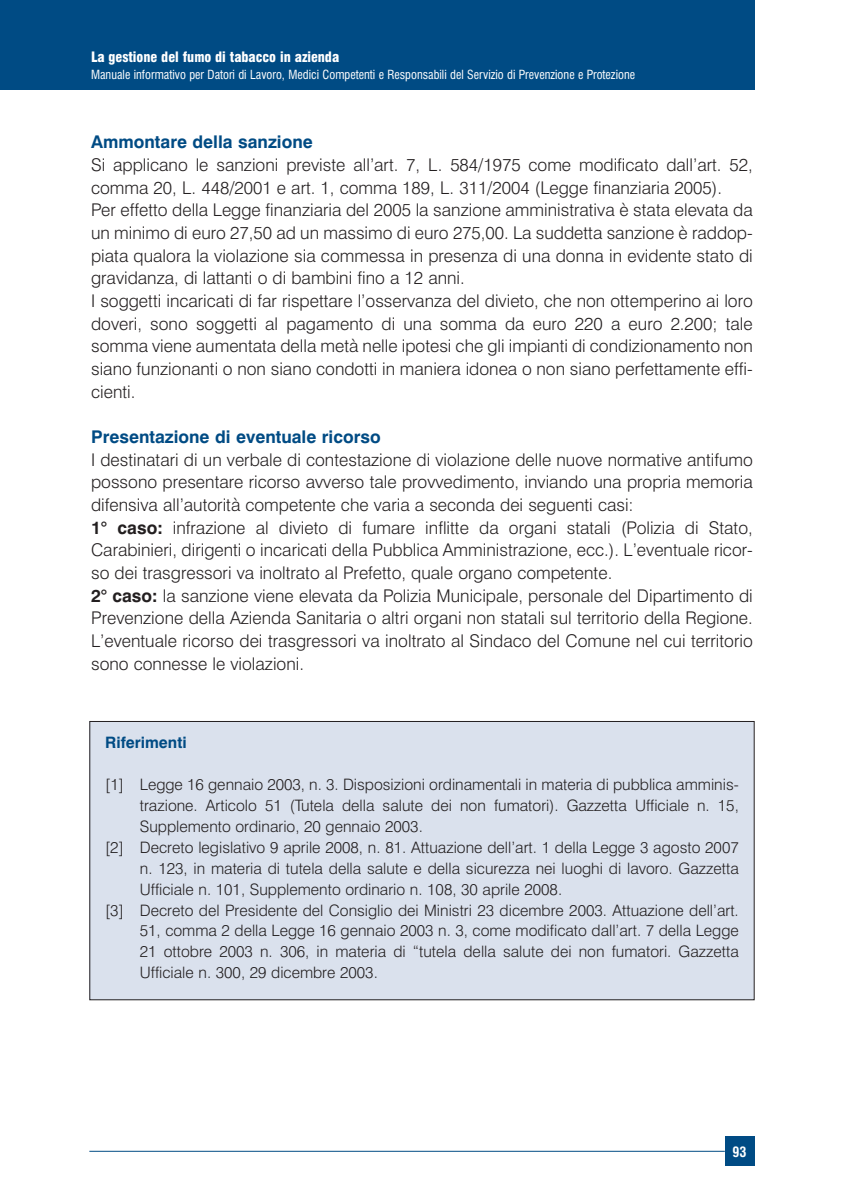
<style>
.page{position:relative;width:844px;height:1191px;background:#fff}
.page>*{position:absolute;margin:0;border:0;box-sizing:border-box;transform-origin:0 0}
.t1{font:17.5px/22.8px "Swiss 721 BTHAIAAD";color:#231f20}
.t2{font:17.5px "Swiss 721 BHAIAAM";color:#004b84}
.t3{font:15.75px "Swiss 721 BTHAIAAD";color:#231f20}
.t4{font:15.75px "Swiss 721 BHAIAAM";color:#004b84}
.t5{font:14px "Swiss 721 BT Black Con HAIAAI";letter-spacing:-.005em;color:#fff}
.t6{font:14px "Swiss 721 BT Bold Con HAIAAK";color:#fff}
.t7{font:12.25px "Swiss 721 BT Roman Con HAIAAF";color:#fff}
.s1{font-family:"Swiss 721 BHAIAAM"}
</style>
<div class="page">
<div style="left:724px;top:1136px;width:30px;height:30px;background:#004b84"></div>
<hr style="left:89px;top:1150px;width:635px;height:1px;background:#004b84">
<div style="left:0;top:0;width:754px;height:89px;background:#004b84"></div>
<div style="left:90px;top:721px;width:664px;height:278px;background:#dae1ed"></div>
<div style="left:89px;top:721px;width:665px;height:279px;border:1px solid #231f20"></div>
<p class="t5" style="left:91px;top:51px;width:249px">La gestione del fumo di tabacco in azienda</p>
<p class="t7" style="left:91px;top:70px;width:545px">Manuale informativo per Datori di Lavoro, Medici Competenti e Responsabili del Servizio di Prevenzione e Protezione</p>
<p class="t2" style="left:91px;top:136px;width:223px">Ammontare della sanzione</p>
<p class="t1" style="left:91px;top:155px;width:663px">Si applicano le sanzioni previste all’art. 7, L. 584/1975 come modificato dall’art. 52, comma 20, L. 448/2001 e art. 1, comma 189, L. 311/2004 (Legge finanziaria 2005).<br>Per effetto della Legge finanziaria del 2005 la sanzione amministrativa è stata elevata da un minimo di euro 27,50 ad un massimo di euro 275,00. La suddetta sanzione è raddop&shy;piata qualora la violazione sia commessa in presenza di una donna in evidente stato di gravidanza, di lattanti o di bambini fino a 12 anni.<br>I soggetti incaricati di far rispettare l’osservanza del divieto, che non ottemperino ai loro doveri, sono soggetti al pagamento di una somma da euro 220 a euro 2.200; tale somma viene aumentata della metà nelle ipotesi che gli impianti di condizionamento non siano funzionanti o non siano condotti in maniera idonea o non siano perfettamente effi&shy;cienti.</p>
<p class="t2" style="left:91px;top:430px;width:291px">Presentazione di eventuale ricorso</p>
<p class="t1" style="left:91px;top:450px;width:663px">I destinatari di un verbale di contestazione di violazione delle nuove normative antifumo possono presentare ricorso avverso tale provvedimento, inviando una propria memoria difensiva all’autorità competente che varia a seconda dei seguenti casi:<br><span class="s1">1° caso:</span> infrazione al divieto di fumare inflitte da organi statali (Polizia di Stato, Carabinieri, dirigenti o incaricati della Pubblica Amministrazione, ecc.). L’eventuale ricor&shy;so dei trasgressori va inoltrato al Prefetto, quale organo competente.<br><span class="s1">2° caso:</span> la sanzione viene elevata da Polizia Municipale, personale del Dipartimento di Prevenzione della Azienda Sanitaria o altri organi non statali sul territorio della Regione.<br>L’eventuale ricorso dei trasgressori va inoltrato al Sindaco del Comune nel cui territorio sono connesse le violazioni.</p>
<p class="t4" style="left:105px;top:737px;width:83px">Riferimenti</p>
<p class="t3" style="left:105px;top:778px;width:635px">[1] Legge 16 gennaio 2003, n. 3. Disposizioni ordinamentali in materia di pubblica amminis-</p>
<p class="t3" style="left:140px;top:799px;width:600px">trazione. Articolo 51 (Tutela della salute dei non fumatori). Gazzetta Ufficiale n. 15,</p>
<p class="t3" style="left:140px;top:820px;width:284px">Supplemento ordinario, 20 gennaio 2003.</p>
<p class="t3" style="left:105px;top:841px;width:635px">[2] Decreto legislativo 9 aprile 2008, n. 81. Attuazione dell’art. 1 della Legge 3 agosto 2007</p>
<p class="t3" style="left:140px;top:862px;width:600px">n. 123, in materia di tutela della salute e della sicurezza nei luoghi di lavoro. Gazzetta</p>
<p class="t3" style="left:140px;top:883px;width:423px">Ufficiale n. 101, Supplemento ordinario n. 108, 30 aprile 2008.</p>
<p class="t3" style="left:105px;top:904px;width:635px">[3] Decreto del Presidente del Consiglio dei Ministri 23 dicembre 2003. Attuazione dell’art.</p>
<p class="t3" style="left:140px;top:925px;width:600px">51, comma 2 della Legge 16 gennaio 2003 n. 3, come modificato dall’art. 7 della Legge</p>
<p class="t3" style="left:140px;top:946px;width:600px">21 ottobre 2003 n. 306, in materia di “tutela della salute dei non fumatori. Gazzetta</p>
<p class="t3" style="left:140px;top:967px;width:239px">Ufficiale n. 300, 29 dicembre 2003.</p>
<p class="t6" style="left:732px;top:1145px;width:15px">93</p>
</div>
